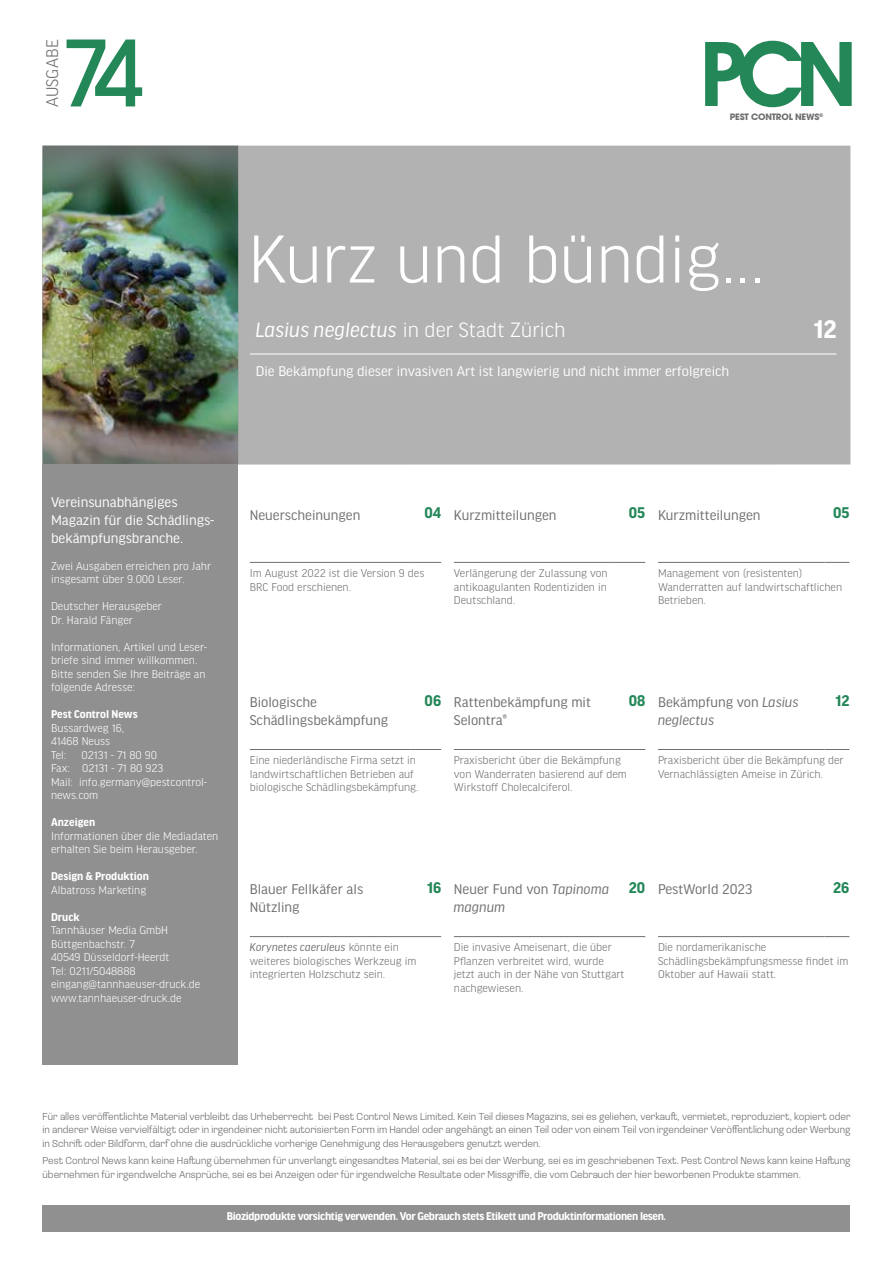
<style>
.page{position:relative;width:893px;height:1263px;background:#fff}
.page>*{position:absolute;margin:0;border:0;box-sizing:border-box;transform-origin:0 0}
.t1{font:500 90.45px "ITC Avant Garde Pro";color:#248758}
.t2{font:300 72px "Good Headline Pro";color:#fff}
.t3{font:700 27px "Good Headline Pro";color:#fff}
.t4{font:300 22.2px "Good Headline Pro";color:#fff}
.t5{font:300 18px "Good Headline Pro";letter-spacing:.01em;color:#706f6f}
.t6{font:700 16.5px "Good Headline Pro";color:#248758}
.t7{font:15px/18px "Good Headline Pro";color:#706f6f}
.t8{font:15px/18px "Good Headline Pro";color:#fff}
.t9{font:italic 15px/18px "Good Headline Pro";color:#706f6f}
.t10{font:300 12px/13.5px "Good Headline Pro";color:#706f6f}
.t11{font:300 12px/13.5px "Good Headline Pro";color:#fff}
.t12{font:700 12px "Good Headline Pro";letter-spacing:-.03em;color:#fff}
.t13{font:700 12px "Good Headline Pro";color:#fff}
.t14{font:300 10.5px/13.5px "Loos Normal";color:#706f6f;text-align:justify}
.t15{font:700 8.7px "ITC Avant Garde Pro";letter-spacing:-.025em;color:#706f6f}
.s1{font-weight:400;font-style:italic}
.s2{font-weight:700;font-size:16.5px;color:#248758}
.s3{font-weight:700;font-style:normal;font-size:16.5px;color:#248758}
.s4{font-style:normal}
</style>
<div class="page">
<div style="left:43px;top:146px;width:807px;height:319px;background:#b3b2b2"></div>
<img style="left:43px;top:146px;width:195px;height:318px">
<div style="left:43px;top:1205px;width:807px;height:27px;background:#909090"></div>
<div style="left:43px;top:464px;width:195px;height:601px;background:#909090"></div>
<hr style="left:250px;top:562px;width:161px;height:1px;background:#706f6f">
<hr style="left:411px;top:562px;width:30px;height:1px;background:#706f6f">
<hr style="left:454px;top:562px;width:161px;height:1px;background:#706f6f">
<hr style="left:615px;top:562px;width:30px;height:1px;background:#706f6f">
<hr style="left:658px;top:562px;width:166px;height:1px;background:#706f6f">
<svg style="left:824px;top:562px;width:25px;height:1px"></svg>
<hr style="left:250px;top:749px;width:161px;height:1px;background:#706f6f">
<hr style="left:411px;top:749px;width:30px;height:1px;background:#706f6f">
<hr style="left:454px;top:749px;width:161px;height:1px;background:#706f6f">
<hr style="left:615px;top:749px;width:30px;height:1px;background:#706f6f">
<hr style="left:658px;top:749px;width:166px;height:1px;background:#706f6f">
<svg style="left:824px;top:749px;width:25px;height:1px"></svg>
<hr style="left:250px;top:936px;width:161px;height:1px;background:#706f6f">
<hr style="left:411px;top:936px;width:30px;height:1px;background:#706f6f">
<hr style="left:454px;top:936px;width:161px;height:1px;background:#706f6f">
<hr style="left:615px;top:936px;width:30px;height:1px;background:#706f6f">
<hr style="left:658px;top:936px;width:166px;height:1px;background:#706f6f">
<svg style="left:824px;top:936px;width:25px;height:1px"></svg>
<hr style="left:250px;top:354px;width:527px;height:1px;background:#fff">
<hr style="left:777px;top:354px;width:60px;height:1px;background:#fff">
<svg style="left:705px;top:41px;width:147px;height:66px"></svg>
<h3 class="t5" style="left:43px;top:107px;width:69px;rotate:-90deg">AUSGABE</h3>
<h1 class="t1" style="left:60px;top:16px;width:86px">74</h1>
<p class="t15" style="left:730px;top:111px;width:95px">PEST CONTROL NEWS<sup>®</sup></p>
<h2 class="t2" style="left:248px;top:223px;width:518px">Kurz und bündig...</h2>
<h3 class="t4" style="left:256px;top:318px;width:311px"><span class="s1">Lasius neglectus</span> in der Stadt Zürich</h3>
<h3 class="t3" style="left:814px;top:317px;width:24px">12</h3>
<h3 class="t8" style="left:256px;top:362px;width:475px">Die Bekämpfung dieser invasiven Art ist langwierig und nicht immer erfolgreich</h3>
<h3 class="t8" style="left:51px;top:493px;width:165px">Vereinsunabhängiges<br>Magazin für die Schädlings&shy;bekämpfungsbranche.</h3>
<p class="t11" style="left:51px;top:559px;width:162px">Zwei Ausgaben erreichen pro Jahr insgesamt über 9.000 Leser.</p>
<p class="t11" style="left:51px;top:599px;width:112px">Deutscher Herausgeber<br>Dr. Harald Fänger</p>
<p class="t11" style="left:51px;top:640px;width:158px">Informationen, Artikel und Leser&shy;briefe sind immer willkommen.<br>Bitte senden Sie Ihre Beiträge an folgende Adresse:</p>
<p class="t13" style="left:51px;top:708px;width:88px">Pest Control News</p>
<p class="t11" style="left:51px;top:721px;width:75px">Bussardweg 16,<br>41468 Neuss<br>Tel:</p>
<p class="t11" style="left:51px;top:748px;width:158px;text-indent:31px">02131 - 71 80 90<br>Fax: 02131 - 71 80 923<br>Mail: info.germany@pestcontrol&shy;news.com</p>
<p class="t13" style="left:51px;top:816px;width:46px">Anzeigen</p>
<p class="t11" style="left:51px;top:829px;width:169px">Informationen über die Mediadaten erhalten Sie beim Herausgeber.</p>
<p class="t13" style="left:51px;top:870px;width:99px">Design &amp; Produktion</p>
<p class="t11" style="left:51px;top:883px;width:97px">Albatross Marketing</p>
<p class="t12" style="left:51px;top:911px;width:30px">Druck</p>
<p class="t11" style="left:51px;top:923px;width:151px">Tannhäuser Media GmbH<br>Büttgenbachstr. 7<br>40549 Düsseldorf-Heerdt<br>Tel: 0211/5048888 eingang@tannhaeuser-druck.de www.tannhaeuser-druck.de</p>
<h3 class="t7" style="left:250px;top:506px;width:112px">Neuerscheinungen</h3>
<h3 class="t7" style="left:425px;top:506px;width:133px"><span class="s2">04</span> Kurzmitteilungen</h3>
<h3 class="t7" style="left:629px;top:506px;width:133px"><span class="s2">05</span> Kurzmitteilungen</h3>
<h3 class="t6" style="left:833px;top:505px;width:18px">05</h3>
<p class="t10" style="left:250px;top:567px;width:176px">Im August 2022 ist die Version 9 des<br>BRC Food erschienen.</p>
<p class="t10" style="left:454px;top:567px;width:155px;text-align:justify">Verlängerung der Zulassung von antikoagulanten Rodentiziden in Deutschland.</p>
<p class="t10" style="left:658px;top:567px;width:186px">Management von (resistenten)<br>Wanderratten auf landwirtschaftlichen<br>Betrieben.</p>
<h3 class="t7" style="left:250px;top:694px;width:140px">Biologische<br>Schädlingsbekämpfung</h3>
<h3 class="t7" style="left:454px;top:694px;width:139px;text-indent:-29px"><span class="s2">06</span> Rattenbekämpfung mit<br>Selontra®</h3>
<h3 class="t9" style="left:658px;top:694px;width:142px;text-indent:-29px"><span class="s3">08</span> <span class="s4">Bekämpfung von</span> Lasius neglectus</h3>
<h3 class="t6" style="left:835px;top:692px;width:16px">12</h3>
<p class="t10" style="left:250px;top:754px;width:170px">Eine niederländische Firma setzt in landwirtschaftlichen Betrieben auf biologische Schädlingsbekämpfung.</p>
<p class="t10" style="left:454px;top:754px;width:174px">Praxisbericht über die Bekämpfung von Wanderraten basierend auf dem<br>Wirkstoff Cholecalciferol.</p>
<p class="t10" style="left:658px;top:754px;width:187px">Praxisbericht über die Bekämpfung der<br>Vernachlässigten Ameise in Zürich.</p>
<h3 class="t7" style="left:250px;top:881px;width:115px">Blauer Fellkäfer als<br>Nützling</h3>
<h3 class="t9" style="left:454px;top:881px;width:157px;text-indent:-27px"><span class="s3">16</span> <span class="s4">Neuer Fund von</span> Tapinoma magnum</h3>
<h3 class="t7" style="left:629px;top:881px;width:125px"><span class="s2">20</span> PestWorld 2023</h3>
<h3 class="t6" style="left:833px;top:879px;width:18px">26</h3>
<p class="t10" style="left:250px;top:941px;width:168px"><span class="s1">Korynetes caeruleus</span> könnte ein weiteres biologisches Werkzeug im integrierten Holzschutz sein.</p>
<p class="t10" style="left:454px;top:941px;width:172px">Die invasive Ameisenart, die über<br>Pflanzen verbreitet wird, wurde jetzt auch in der Nähe von Stuttgart nachgewiesen.</p>
<p class="t10" style="left:658px;top:941px;width:192px">Die nordamerikanische<br>Schädlingsbekämpfungsmesse findet im<br>Oktober auf Hawaii statt.</p>
<p class="t14" style="left:43px;top:1109px;width:809px">Für alles veröffentlichte Material verbleibt das Urheberrecht bei Pest Control News Limited. Kein Teil dieses Magazins, sei es geliehen, verkauft, vermietet, reproduziert, kopiert oder in anderer Weise vervielfältigt oder in irgendeiner nicht autorisierten Form im Handel oder angehängt an einen Teil oder von einem Teil von irgendeiner Veröffentlichung oder Werbung in Schrift oder Bildform, darf ohne die ausdrückliche vorherige Genehmigung des Herausgebers genutzt werden.</p>
<p class="t14" style="left:43px;top:1154px;width:809px">Pest Control News kann keine Haftung übernehmen für unverlangt eingesandtes Material, sei es bei der Werbung, sei es im geschriebenen Text. Pest Control News kann keine Haftung übernehmen für irgendwelche Ansprüche, sei es bei Anzeigen oder für irgendwelche Resultate oder Missgriffe, die vom Gebrauch der hier beworbenen Produkte stammen.</p>
<p class="t12" style="left:227px;top:1211px;width:441px">Biozidprodukte vorsichtig verwenden. Vor Gebrauch stets Etikett und Produktinformationen lesen.</p>
</div>
